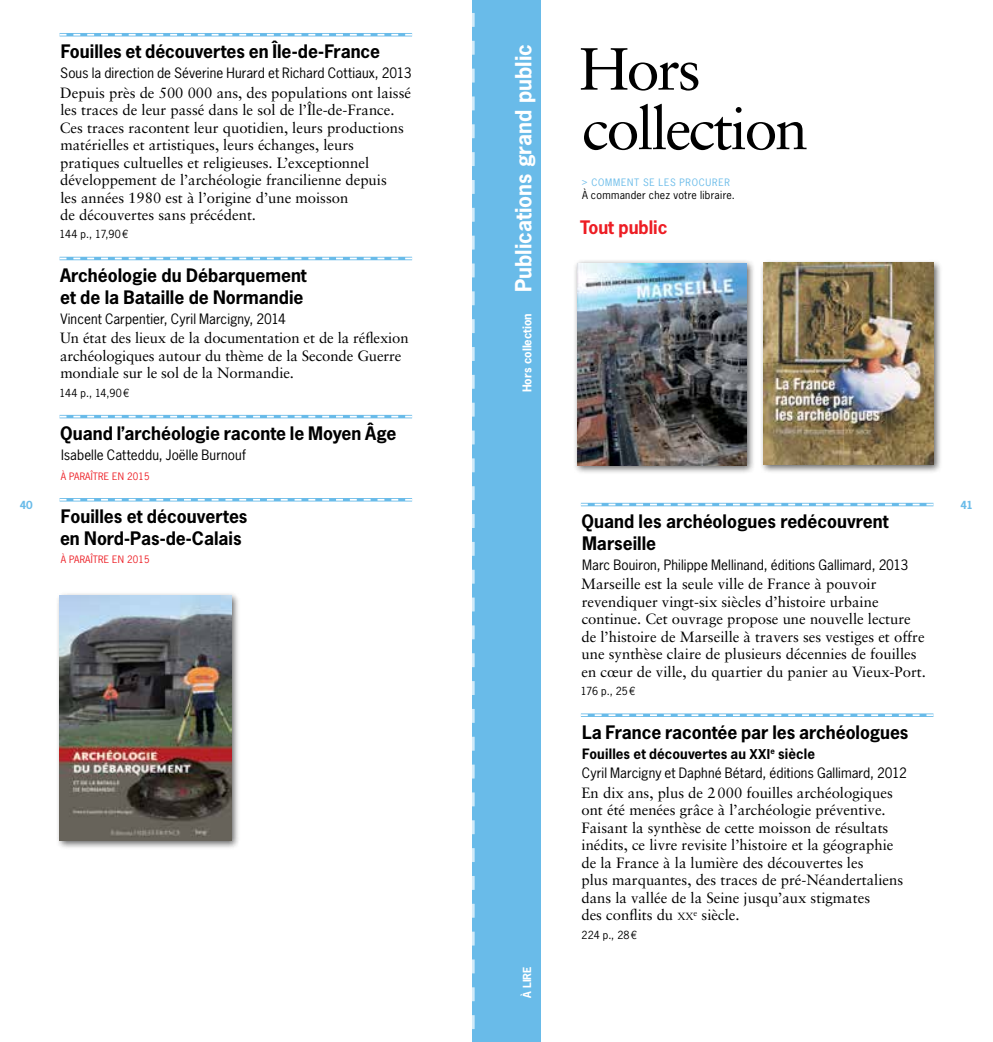
<style>
.page{position:relative;width:993px;height:1042px;background:#fff}
.page>*{position:absolute;margin:0;border:0;box-sizing:border-box;transform-origin:0 0}
.t1{font:59.5px/59.5px "Sabon LT";letter-spacing:-.04em;color:#000}
.t2{font:700 21px "News Gothic LT";color:#fff}
.t3{font:700 17.5px/21.9px "News Gothic LT";color:#000}
.t4{font:700 17.5px "News Gothic LT";color:#ed1d24}
.t5{font:14.88px/17.5px "Sabon LT";color:#000}
.t6{font:13.47px/19.6px "News Gothic LT";letter-spacing:.005em;color:#000}
.t7{font:10.5px "News Gothic LT";letter-spacing:.02em;color:#000}
.t8{font:700 10.5px "News Gothic LT";color:#fff}
.t9{font:700 10.5px "News Gothic LT";color:#69bbe9}
.t10{font:9.62px "News Gothic LT";letter-spacing:.015em;color:#ed1d24}
.t11{font:9.62px "News Gothic LT";letter-spacing:.08em;color:#69bbe9}
.s1{font-size:11.38px}
.s2{font-weight:700}
.s3{font-weight:700;font-size:12.78px}
.s4{font-size:10.33px}
</style>
<div class="page">
<div style="left:471px;top:0;width:25px;height:1042px;background:#69bbe9"></div>
<div style="left:496px;top:0;width:45px;height:1042px;background:#69bbe9"></div>
<svg style="left:471px;top:0;width:3px;height:1042px"></svg>
<hr style="left:60px;top:33px;width:352px;height:3px;background:#69bbe9">
<svg style="left:60px;top:34px;width:352px;height:2px"></svg>
<hr style="left:60px;top:257px;width:352px;height:3px;background:#69bbe9">
<svg style="left:60px;top:258px;width:352px;height:1px"></svg>
<hr style="left:60px;top:415px;width:352px;height:3px;background:#69bbe9">
<svg style="left:60px;top:416px;width:352px;height:1px"></svg>
<hr style="left:60px;top:498px;width:352px;height:3px;background:#69bbe9">
<svg style="left:60px;top:499px;width:352px;height:2px"></svg>
<div style="left:56px;top:591px;width:184px;height:258px;background:#000;opacity:.6"></div>
<img style="left:60px;top:595px;width:171px;height:245px">
<hr style="left:580px;top:503px;width:353px;height:3px;background:#69bbe9">
<svg style="left:580px;top:504px;width:353px;height:1px"></svg>
<svg style="left:580px;top:713px;width:353px;height:4px"></svg>
<svg style="left:580px;top:714px;width:353px;height:2px"></svg>
<div style="left:759px;top:259px;width:183px;height:215px;background:#000;opacity:.6"></div>
<img style="left:763px;top:263px;width:169px;height:202px">
<div style="left:573px;top:259px;width:182px;height:215px;background:#000;opacity:.6"></div>
<img style="left:577px;top:263px;width:169px;height:202px">
<p class="t3" style="left:61px;top:41px;width:321px">Fouilles et découvertes en Île-de-France</p>
<p class="t6" style="left:60px;top:63px;width:352px">Sous la direction de Séverine Hurard et Richard Cottiaux, 2013</p>
<p class="t5" style="left:60px;top:84px;width:352px">Depuis près de 500 000 ans, des populations ont laissé les traces de leur passé dans le sol de l’Île-de-France.<br>Ces traces racontent leur quotidien, leurs productions matérielles et artistiques, leurs échanges, leurs pratiques cultuelles et religieuses. L’exceptionnel développement de l’archéologie francilienne depuis<br>les années 1980 est à l’origine d’une moisson<br>de découvertes sans précédent.</p>
<p class="t7" style="left:59px;top:228px;width:70px">144 p., 17,90€</p>
<p class="t3" style="left:60px;top:264px;width:248px">Archéologie du Débarquement et de la Bataille de Normandie</p>
<p class="t6" style="left:60px;top:309px;width:227px">Vincent Carpentier, Cyril Marcigny, 2014</p>
<p class="t5" style="left:60px;top:329px;width:350px">Un état des lieux de la documentation et de la réflexion archéologiques autour du thème de la Seconde Guerre mondiale sur le sol de la Normandie.</p>
<p class="t7" style="left:59px;top:386px;width:71px">144 p., 14,90€</p>
<p class="t3" style="left:60px;top:422px;width:338px">Quand l’archéologie raconte le Moyen Âge</p>
<p class="t6" style="left:61px;top:445px;width:186px">Isabelle Catteddu, Joëlle Burnouf</p>
<p class="t10" style="left:61px;top:470px;width:15px">À para</p>
<p class="t10" style="left:91px;top:470px;width:9px">ître</p>
<p class="t10" style="left:112px;top:470px;width:39px">en 2015</p>
<p class="t3" style="left:60px;top:505px;width:189px">Fouilles et découvertes en Nord-Pas-de-Calais</p>
<p class="t10" style="left:61px;top:553px;width:15px">À para</p>
<p class="t10" style="left:91px;top:553px;width:9px">ître</p>
<p class="t10" style="left:112px;top:553px;width:39px">en 2015</p>
<h2 class="t2" style="left:509px;top:392px;width:350px;rotate:-90deg"><span class="s1">Hors collection</span> Publications grand public</h2>
<h1 class="t1" style="left:579px;top:39px;width:230px">Hors collection</h1>
<p class="t11" style="left:581px;top:176px;width:32px">&gt; Comme</p>
<p class="t11" style="left:627px;top:176px;width:38px">ntse les</p>
<p class="t11" style="left:679px;top:176px;width:40px">procurer</p>
<p class="t7" style="left:582px;top:189px;width:154px">À commander chez votre libraire.</p>
<p class="t4" style="left:580px;top:216px;width:89px">Tout public</p>
<p class="t9" style="left:20px;top:498px;width:14px">40</p>
<p class="t9" style="left:960px;top:498px;width:14px">41</p>
<p class="t3" style="left:581px;top:510px;width:308px">Quand les archéologues redécouvrent<br>Marseille</p>
<p class="t6" style="left:582px;top:555px;width:327px">Marc Bouiron, Philippe Mellinand, éditions Gallimard, 2013</p>
<p class="t5" style="left:581px;top:575px;width:346px">Marseille est la seule ville de France à pouvoir revendiquer vingt-six siècles d’histoire urbaine continue. Cet ouvrage propose une nouvelle lecture de l’histoire de Marseille à travers ses vestiges et offre une synthèse claire de plusieurs décennies de fouilles en cœur de ville, du quartier du panier au Vieux-Port.</p>
<p class="t7" style="left:580px;top:684px;width:56px">176 p., 25€</p>
<p class="t3" style="left:582px;top:721px;width:328px">La France racontée par les archéologues</p>
<p class="t6" style="left:581px;top:743px;width:326px"><span class="s2">Fouilles et découvertes au</span> <span class="s3">XXI</span> <sup>e</sup> <span class="s2">siècle<br></span>Cyril Marcigny et Daphné Bétard, éditions Gallimard, 2012</p>
<p class="t5" style="left:581px;top:784px;width:323px">En dix ans, plus de 2000 fouilles archéologiques ont été menées grâce à l’archéologie préventive.<br>Faisant la synthèse de cette moisson de résultats inédits, ce livre revisite l’histoire et la géographie de la France à la lumière des découvertes les<br>plus marquantes, des traces de pré-Néandertaliens dans la vallée de la Seine jusqu’aux stigmates<br>des conflits du <span class="s4">XX</span></p>
<p class="t5" style="left:693px;top:906px;width:47px"><sup>e</sup> siècle.</p>
<p class="t8" style="left:520px;top:998px;width:33px;rotate:-90deg">à Lire</p>
<p class="t7" style="left:581px;top:928px;width:57px">224 p., 28€</p>
</div>
